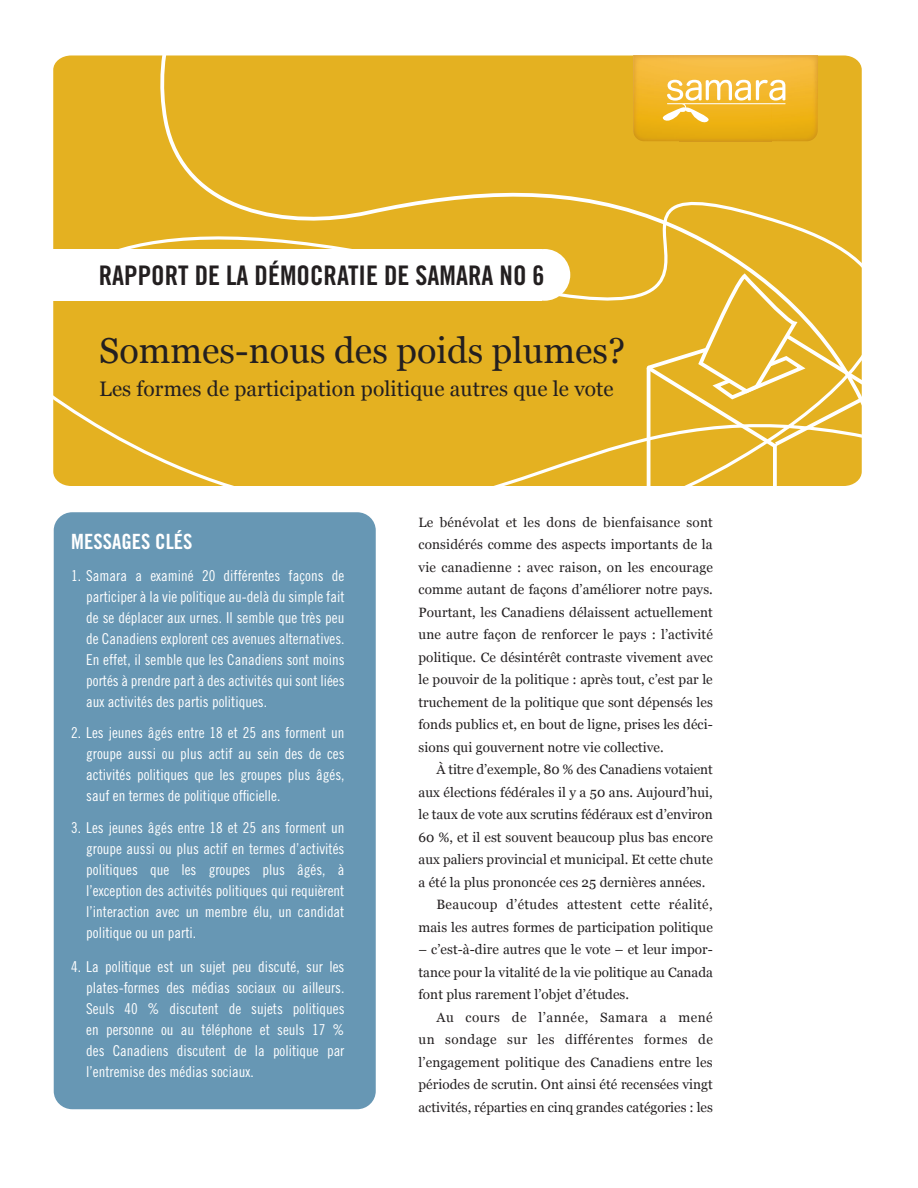
<style>
.page{position:relative;width:918px;height:1188px;background:#fff}
.page>*{position:absolute;margin:0;border:0;box-sizing:border-box;transform-origin:0 0}
.t1{font:36px "Georgia";color:#231f20}
.t2{font:27px "Trade Gothic Bold Cond Twenty";color:#231f20}
.BODY_Indent{font:21px "Georgia";letter-spacing:.005em;color:#231f20}
.SIDEBAR_-_Body{font:21px "Trade Gothic Bold Cond Twenty";color:#fff}
.SIDEBAR_-_Body-2{font:15px/21px "Trade Gothic Cond Eighteen";color:#fff;text-align:justify}
.BODY_Indent-2{font:13.5px/22.5px "Georgia";letter-spacing:.005em;color:#231f20;text-align:justify}
.BODY_No_Indent{font:13.5px/22.5px "Georgia";letter-spacing:.005em;color:#231f20;text-align:justify}
</style>
<div class="page">
<div style="left:53px;top:55px;width:106px;height:80px;background:#e4b121"></div>
<div style="left:54px;top:512px;width:322px;height:597px;background:#6797b4;border-radius:18px"></div>
<svg style="left:159px;top:55px;width:703px;height:487px"></svg>
<svg style="left:53px;top:135px;width:809px;height:383px;background:#e6ba3d"></svg>
<div style="left:53px;top:249px;width:488px;height:52px;background:#fff"></div>
<div style="left:519px;top:249px;width:51px;height:52px;background:#fff;border-radius:50%"></div>
<p class="t2" style="left:99px;top:259px;width:447px">RAPPORT DE LA DÉMOCRATIE DE SAMARA NO 6</p>
<p class="t1" style="left:99px;top:329px;width:528px">Sommes-nous des poids plumes?</p>
<p class="BODY_Indent" style="left:99px;top:376px;width:516px">Les formes de participation politique autres que le vote</p>
<p class="SIDEBAR_-_Body" style="left:71px;top:529px;width:123px">MESSAGES CLÉS</p>
<p class="SIDEBAR_-_Body-2" style="left:86px;top:564px;width:260px;text-indent:-15px">1. Samara a examiné 20 différentes façons de participer à la vie politique au-delà du simple fait de se déplacer aux urnes. Il semble que très peu de Canadiens explorent ces avenues alternatives.<br>En effet, il semble que les Canadiens sont moins portés à prendre part à des activités qui sont liées aux activités des partis politiques.</p>
<p class="SIDEBAR_-_Body-2" style="left:86px;top:722px;width:260px;text-indent:-15px">2. Les jeunes âgés entre 18 et 25 ans forment un groupe aussi ou plus actif au sein des de ces activités politiques que les groupes plus âgés, sauf en termes de politique officielle.</p>
<p class="SIDEBAR_-_Body-2" style="left:86px;top:816px;width:260px;text-indent:-15px">3. Les jeunes âgés entre 18 et 25 ans forment un groupe aussi ou plus actif en termes d’activités politiques que les groupes plus âgés, à l’exception des activités politiques qui requièrent l’interaction avec un membre élu, un candidat politique ou un parti.</p>
<p class="SIDEBAR_-_Body-2" style="left:86px;top:956px;width:260px;text-indent:-15px">4. La politique est un sujet peu discuté, sur les plates-formes des médias sociaux ou ailleurs.<br>Seuls 40 % discutent de sujets politiques en personne ou au téléphone et seuls 17 % des Canadiens discutent de la politique par l’entremise des médias sociaux.</p>
<p class="BODY_No_Indent" style="left:418px;top:511px;width:296px">Le bénévolat et les dons de bienfaisance sont considérés comme des aspects importants de la vie canadienne : avec raison, on les encourage comme autant de façons d’améliorer notre pays.<br>Pourtant, les Canadiens délaissent actuellement une autre façon de renforcer le pays : l’activité politique. Ce désintérêt contraste vivement avec le pouvoir de la politique : après tout, c’est par le truchement de la politique que sont dépensés les fonds publics et, en bout de ligne, prises les déci&shy;sions qui gouvernent notre vie collective.</p>
<p class="BODY_Indent-2" style="left:418px;top:758px;width:296px;text-indent:18px">À titre d’exemple, 80 % des Canadiens votaient aux élections fédérales il y a 50 ans. Aujourd’hui, le taux de vote aux scrutins fédéraux est d’environ 60 %, et il est souvent beaucoup plus bas encore aux paliers provincial et municipal. Et cette chute a été la plus prononcée ces 25 dernières années.</p>
<p class="BODY_Indent-2" style="left:418px;top:893px;width:296px;text-align:right">Beaucoup d’études attestent cette réalité, mais les autres formes de participation politique</p>
<p class="BODY_Indent-2" style="left:418px;top:938px;width:296px">– c’est-à-dire autres que le vote – et leur impor&shy;tance pour la vitalité de la vie politique au Canada font plus rarement l’objet d’études.</p>
<p class="BODY_Indent-2" style="left:418px;top:1006px;width:296px;text-indent:18px">Au cours de l’année, Samara a mené un sondage sur les différentes formes de l’engagement politique des Canadiens entre les périodes de scrutin. Ont ainsi été recensées vingt activités, réparties en cinq grandes catégories : les</p>
</div>
